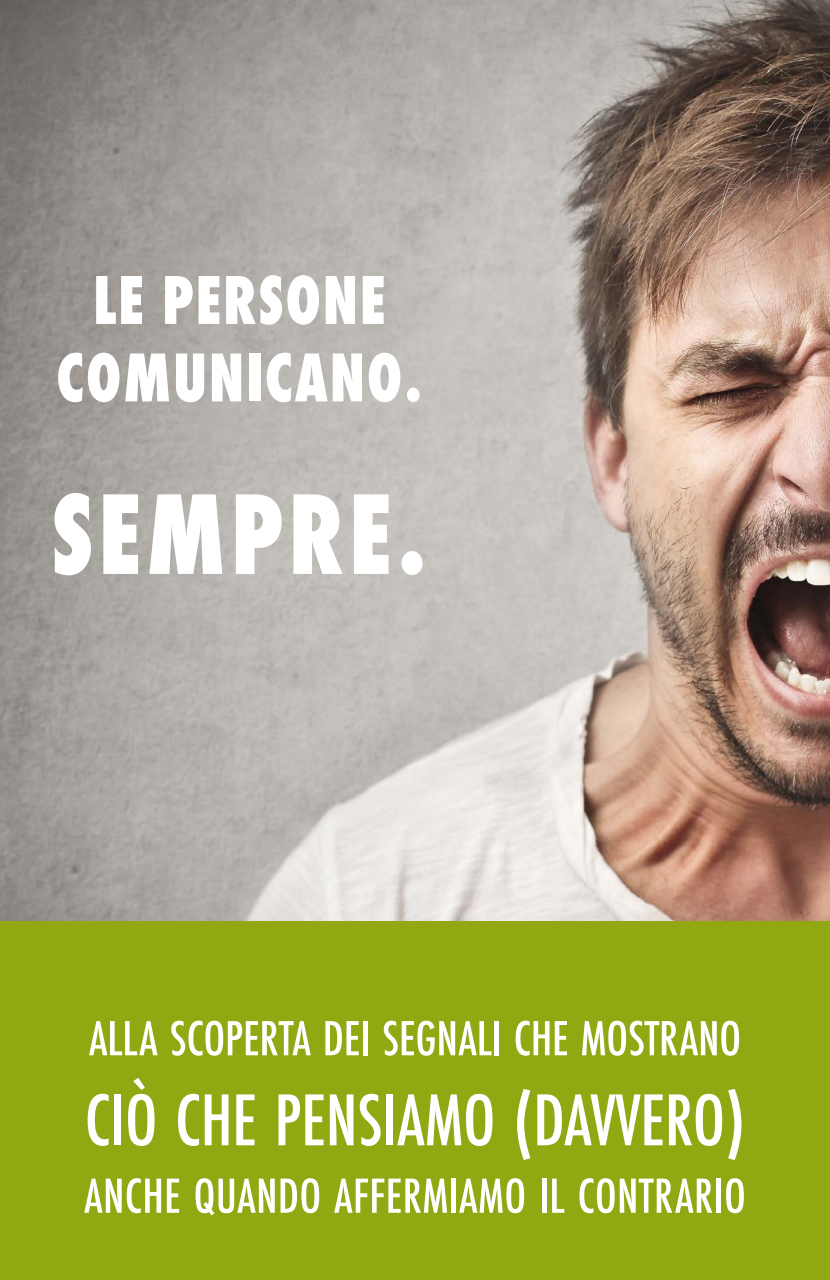
<style>
.page{position:relative;width:830px;height:1280px;background:#fff}
.page>*{position:absolute;margin:0;border:0;box-sizing:border-box;transform-origin:0 0}
.t1{font:800 119.25px "Futura PT Cond";letter-spacing:.05em;color:#fff;scale:.87 1}
.t2{font:500 76.25px "Futura PT Cond";color:#fff}
.t3{font:800 71.88px "Futura PT Cond";letter-spacing:.03em;color:#fff;scale:.87 1}
.t4{font:500 51.25px "Futura PT Cond";letter-spacing:.01em;color:#fff}
</style>
<div class="page">
<img style="left:0;top:0;width:830px;height:921px">
<div style="left:0;top:921px;width:830px;height:359px;background:#92a813"></div>
<p class="t3" style="left:93px;top:257px;width:337px">LE PERSONE</p>
<p class="t3" style="left:56px;top:335px;width:422px">COMUNICANO.</p>
<p class="t1" style="left:51px;top:464px;width:434px">SEMPRE.</p>
<p class="t4" style="left:89px;top:1008px;width:654px">ALLA SCOPERTA DEI SEGNALI CHE MOSTRANO</p>
<p class="t2" style="left:85px;top:1075px;width:662px">CIÒ CHE PENSIAMO (DAVVERO)</p>
<p class="t4" style="left:84px;top:1166px;width:663px">ANCHE QUANDO AFFERMIAMO IL CONTRARIO</p>
</div>
